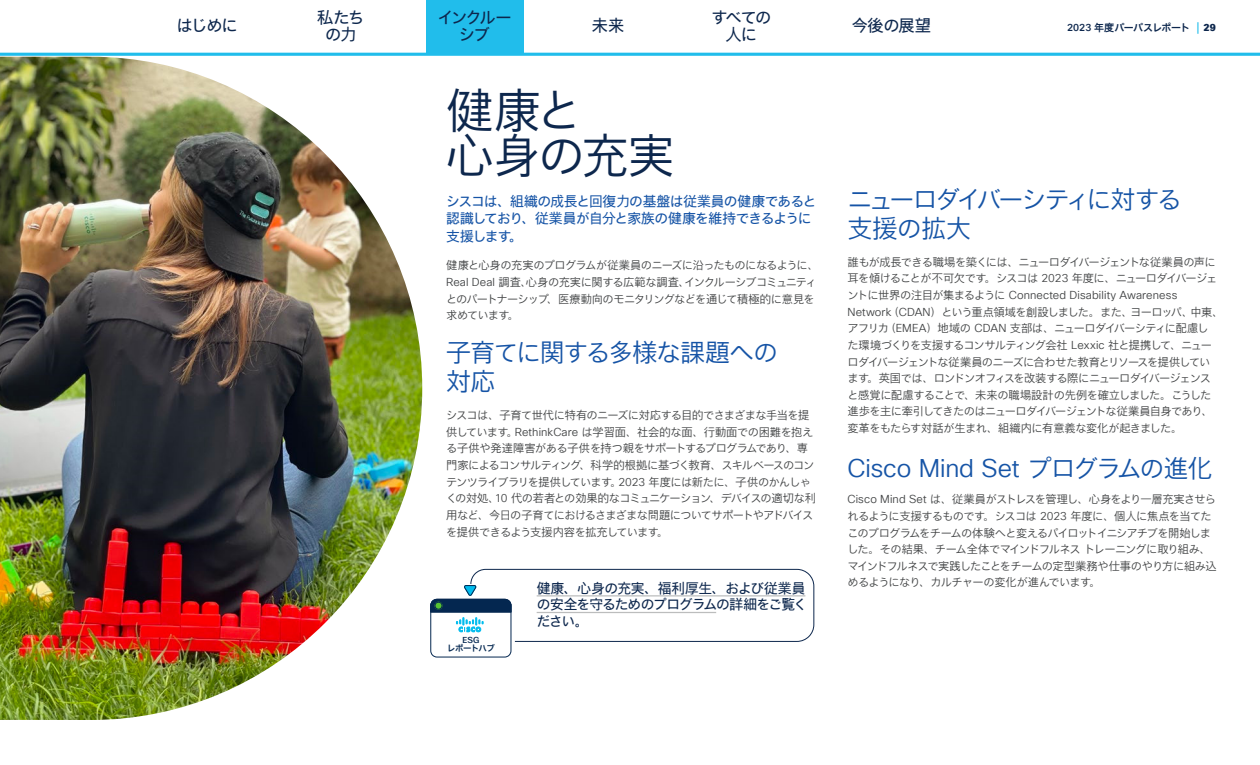
<style>
.page{position:relative;width:1260px;height:765px;background:#fff}
.page>*{position:absolute;margin:0;border:0;box-sizing:border-box;transform-origin:0 0}
.Paragraph_Style43{font:47.5px/45.1px "Cisco Sans JPN Light";letter-spacing:-.04em;color:#0d274d}
.Paragraph_Style42{font:25px/28.5px "Cisco Sans JPN Light";letter-spacing:-.085em;color:#1654a6}
.Paragraph_Style10{font:25px "Cisco Sans TT Light";letter-spacing:-.005em;color:#1654a6}
.Paragraph_Style42-2{font:25px/28.5px "Cisco Sans JPN Light";letter-spacing:-.055em;color:#1654a6}
.t1{font:16.25px/16.2px "Cisco Sans JPN";letter-spacing:-.065em;color:#0d274d;text-align:center}
.Paragraph_Style42-3{font:13.75px/17.8px "Cisco Sans JPN";letter-spacing:-.045em;color:#1654a6}
.Paragraph_Style2{font:13.75px/16.6px "Cisco Sans JPN";letter-spacing:-.045em;color:#0d274d}
.Paragraph_Style2-2{font:11.25px/16.6px "Cisco Sans JPN Light";letter-spacing:-.055em;color:#414344}
.Paragraph_Style9{font:11.25px/16.6px "Cisco Sans JPN Light";letter-spacing:-.065em;color:#414344}
.Paragraph_Style49{font:11.25px/16.6px "Cisco Sans JPN Light";letter-spacing:-.06em;color:#414344}
.t2{font:10px "Cisco Sans JPN Medium";letter-spacing:-.055em;color:#0d274d}
.Paragraph_Style2-3{font:8.5px "Cisco Sans JPN Medium";letter-spacing:-.07em;color:#042750}
.Paragraph_Style2-4{font:500 8.5px "Cisco Sans TT";color:#042750}
.s1{font-family:"Cisco Sans TT";font-weight:500}
.s2{font-family:"Cisco Sans TT";font-size:12.5px;color:#21bdeb}
.s3{font-family:"Cisco Sans TT";font-weight:800}
.s4{font-family:"Cisco Sans TT Light"}
.s5{font-family:"Cisco Sans JPN Light"}
</style>
<div class="page">
<svg style="left:0;top:0;width:1260px;height:56px"></svg>
<svg style="left:430px;top:569px;width:385px;height:89px"></svg>
<img style="left:0;top:57px;width:422px;height:663px">
<hr style="left:537px;top:595px;width:268px;height:1px;background:#bcbdbd">
<hr style="left:537px;top:612px;width:179px;height:1px;background:#bcbdbd">
<div style="left:426px;top:0;width:97px;height:53px;background:#21bdeb"></div>
<h3 class="t1" style="left:317px;top:10px;width:49px">私たちの力</h3>
<h3 class="t1" style="left:437px;top:10px;width:76px">インクルー</h3>
<h3 class="t1" style="left:852px;top:17px;width:81px">今後の展望</h3>
<h3 class="t1" style="left:177px;top:17px;width:63px">はじめに</h3>
<h3 class="t1" style="left:592px;top:17px;width:34px">未来</h3>
<h3 class="t1" style="left:712px;top:10px;width:61px">すべての人に</h3>
<h3 class="t1" style="left:459px;top:26px;width:33px">シブ</h3>
<p class="t2" style="left:1067px;top:21px;width:150px"><span class="s1">2023</span> 年度パーパスレポート <span class="s2">|</span> <span class="s3">29</span></p>
<p class="Paragraph_Style43" style="left:446px;top:91px;width:230px">健康と<br>心身の充実</p>
<p class="Paragraph_Style42-3" style="left:446px;top:192px;width:372px">シスコは、組織の成長と回復力の基盤は従業員の健康であると認識しており、従業員が自分と家族の健康を維持できるように支援します。</p>
<p class="Paragraph_Style49" style="left:446px;top:258px;width:374px">健康と心身の充実のプログラムが従業員のニーズに沿ったものになるように、<span class="s4">Real Deal</span> 調査、心身の充実に関する広範な調査、インクルーシブコミュニティとのパートナーシップ、医療動向のモニタリングなどを通じて積極的に意見を求めています。</p>
<p class="Paragraph_Style42-2" style="left:446px;top:340px;width:333px">子育てに関する多様な課題への対応</p>
<p class="Paragraph_Style2-2" style="left:446px;top:408px;width:371px">シスコは、子育て世代に特有のニーズに対応する目的でさまざまな手当を提供しています。<span class="s4">RethinkCare</span> は学習面、社会的な面、行動面での困難を抱える子供や発達障害がある子供を持つ親をサポートするプログラムであり、専門家によるコンサルティング、科学的根拠に基づく教育、スキルベースのコンテンツライブラリを提供しています。<span class="s4">2023</span> 年度には新たに、子供のかんしゃくの対処、<span class="s4">10</span> 代の若者との効果的なコミュニケーション、デバイスの適切な利用など、今日の子育てにおけるさまざまな問題についてサポートやアドバイスを提供できるよう支援内容を拡充しています。</p>
<p class="Paragraph_Style2-4" style="left:463px;top:634px;width:18px">ESG</p>
<p class="Paragraph_Style2-3" style="left:447px;top:642px;width:49px">レポートハブ</p>
<p class="Paragraph_Style2" style="left:537px;top:580px;width:272px">健康、心身の充実、福利厚生、および従業員の安全を守るためのプログラムの詳細をご覧ください。</p>
<p class="Paragraph_Style42" style="left:847px;top:187px;width:336px">ニューロダイバーシティに対する支援の拡大</p>
<p class="Paragraph_Style9" style="left:847px;top:254px;width:377px">誰もが成長できる職場を築くには、ニューロダイバージェントな従業員の声に耳を傾けることが不可欠です。シスコは <span class="s4">2023</span> 年度に、ニューロダイバージェントに世界の注目が集まるように <span class="s4">Connected Disability Awareness Network</span>（<span class="s4">CDAN</span>）という重点領域を創設しました。また、ヨーロッパ、中東、アフリカ（<span class="s4">EMEA</span>）地域の <span class="s4">CDAN</span> 支部は、ニューロダイバーシティに配慮し<br>た環境づくりを支援するコンサルティング会社 <span class="s4">Lexxic</span> 社と提携して、ニューロダイバージェントな従業員のニーズに合わせた教育とリソースを提供しています。英国では、ロンドンオフィスを改装する際にニューロダイバージェンスと感覚に配慮することで、未来の職場設計の先例を確立しました。こうした進歩を主に牽引してきたのはニューロダイバージェントな従業員自身であり、変革をもたらす対話が生まれ、組織内に有意義な変化が起きました。</p>
<p class="Paragraph_Style10" style="left:848px;top:452px;width:366px">Cisco Mind Set <span class="s5">プログラムの進化</span></p>
<p class="Paragraph_Style2-2" style="left:848px;top:492px;width:371px"><span class="s4">Cisco Mind Set</span> は、従業員がストレスを管理し、心身をより一層充実させられるように支援するものです。シスコは <span class="s4">2023</span> 年度に、個人に焦点を当てたこのプログラムをチームの体験へと変えるパイロットイニシアチブを開始しました。その結果、チーム全体でマインドフルネストレーニングに取り組み、マインドフルネスで実践したことをチームの定型業務や仕事のやり方に組み込めるようになり、カルチャーの変化が進んでいます。</p>
</div>
